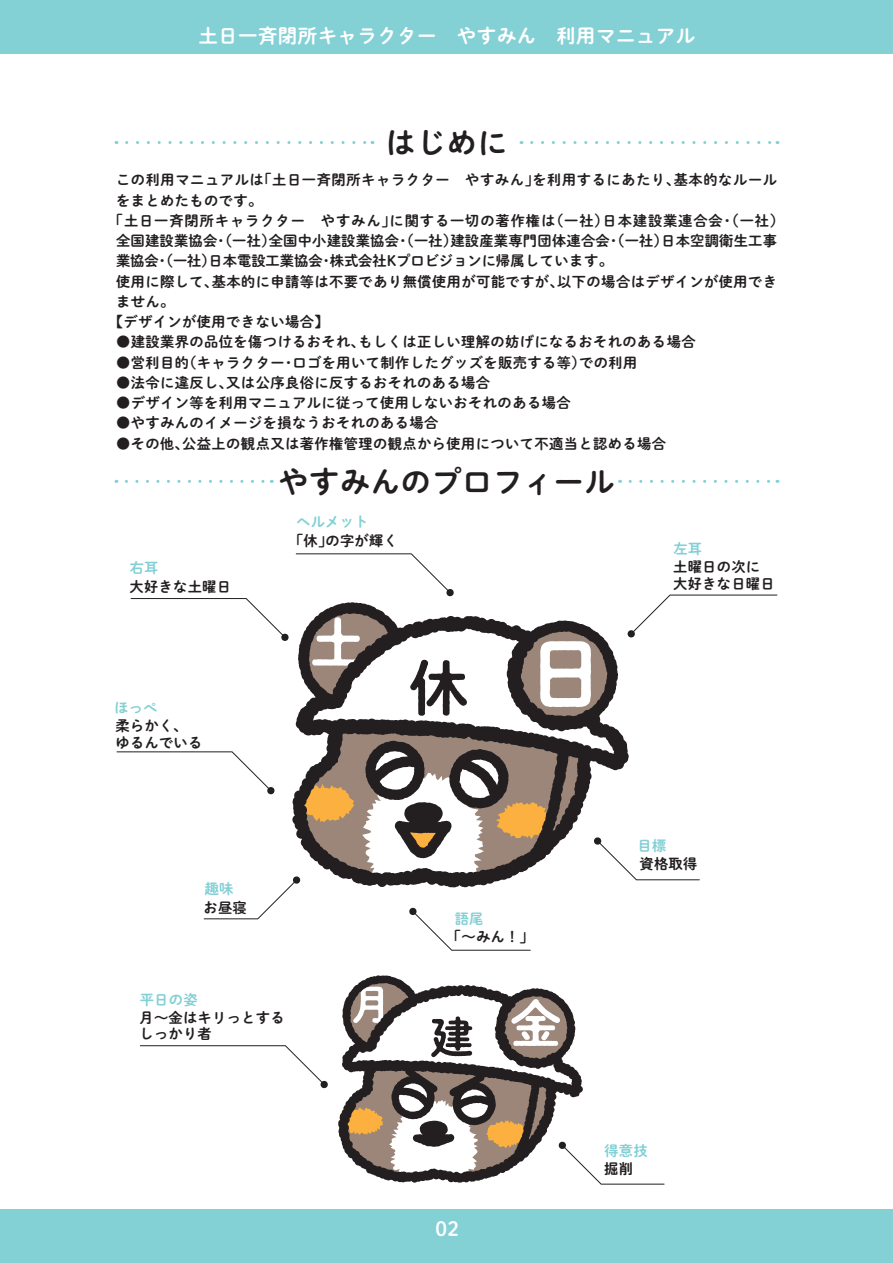
<style>
.page{position:relative;width:893px;height:1263px;background:#fff}
.page>*{position:absolute;margin:0;border:0;box-sizing:border-box;transform-origin:0 0}
.t1{font:30px "P Shuei NM Go Std N B";letter-spacing:.02em;color:#231f20}
.t2{font:19.5px "P Shuei NM Go Std N B";letter-spacing:.02em;color:#fff}
.t3{font:14.25px/16.5px "P Shuei NM Go Std N B";letter-spacing:.03em;color:#231f20}
.t4{font:14.25px "P Shuei NM Go Std N B";letter-spacing:.065em;color:#231f20}
.t5{font:14.25px "P Shuei NM Go Std N B";color:#231f20}
.t6{font:14.25px "P Shuei NM Go Std N B";letter-spacing:.02em;color:#83d0d5}
</style>
<div class="page">
<div style="left:0;top:1210px;width:893px;height:53px;background:#83d0d5"></div>
<div style="left:0;top:0;width:893px;height:53px;background:#83d0d5"></div>
<svg style="left:127px;top:141px;width:246px;height:3px"></svg>
<svg style="left:532px;top:141px;width:246px;height:3px"></svg>
<svg style="left:126px;top:480px;width:146px;height:3px"></svg>
<svg style="left:630px;top:480px;width:148px;height:3px"></svg>
<svg style="left:629px;top:594px;width:149px;height:44px"></svg>
<svg style="left:139px;top:1045px;width:189px;height:43px"></svg>
<svg style="left:629px;top:872px;width:71px;height:9px"></svg>
<svg style="left:409px;top:907px;width:122px;height:44px"></svg>
<svg style="left:130px;top:598px;width:159px;height:43px"></svg>
<svg style="left:116px;top:751px;width:159px;height:44px"></svg>
<svg style="left:203px;top:884px;width:89px;height:36px"></svg>
<svg style="left:295px;top:553px;width:159px;height:44px"></svg>
<svg style="left:292px;top:602px;width:337px;height:285px"></svg>
<svg style="left:540px;top:641px;width:51px;height:66px"></svg>
<svg style="left:338px;top:975px;width:245px;height:208px"></svg>
<h2 class="t2" style="left:198px;top:21px;width:498px">土日一斉閉所キャラクター　やすみん　利用マニュアル</h2>
<h1 class="t1" style="left:386px;top:120px;width:123px">はじめに</h1>
<p class="t3" style="left:116px;top:171px;width:663px">この利用マニュアルは「土日一斉閉所キャラクター　やすみん」を利用するにあたり、基本的なルール</p>
<p class="t3" style="left:116px;top:192px;width:148px">をまとめたものです。</p>
<p class="t4" style="left:109px;top:210px;width:677px">「土日一斉閉所キャラクター　やすみん」に関する一切の著作権は（一社）日本建設業連合会・（一社）</p>
<p class="t3" style="left:116px;top:232px;width:662px">全国建設業協会・（一社）全国中小建設業協会・（一社）建設産業専門団体連合会・（一社）日本空調衛生工事</p>
<p class="t5" style="left:116px;top:250px;width:498px">業協会・（一社）日本電設工業協会・株式会社Kプロビジョンに帰属しています。</p>
<p class="t3" style="left:116px;top:273px;width:663px">使用に際して、基本的に申請等は不要であり無償使用が可能ですが、以下の場合はデザインが使用でき</p>
<p class="t3" style="left:116px;top:293px;width:60px">ません。</p>
<p class="t3" style="left:109px;top:313px;width:221px">【デザインが使用できない場合】</p>
<p class="t3" style="left:116px;top:333px;width:581px">●建設業界の品位を傷つけるおそれ、もしくは正しい理解の妨げになるおそれのある場合</p>
<p class="t3" style="left:116px;top:354px;width:523px">●営利目的（キャラクター・ロゴを用いて制作したグッズを販売する等）での利用</p>
<p class="t3" style="left:116px;top:374px;width:376px">●法令に違反し、又は公序良俗に反するおそれのある場合</p>
<p class="t3" style="left:116px;top:394px;width:456px">●デザイン等を利用マニュアルに従って使用しないおそれのある場合</p>
<p class="t3" style="left:116px;top:414px;width:324px">●やすみんのイメージを損なうおそれのある場合</p>
<p class="t3" style="left:116px;top:435px;width:552px">●その他、公益上の観点又は著作権管理の観点から使用について不適当と認める場合</p>
<h1 class="t1" style="left:278px;top:459px;width:338px">やすみんのプロフィール</h1>
<p class="t6" style="left:296px;top:511px;width:74px">ヘルメット</p>
<p class="t3" style="left:289px;top:532px;width:110px">「休」の字が輝く</p>
<p class="t6" style="left:673px;top:538px;width:30px">左耳</p>
<p class="t3" style="left:673px;top:558px;width:88px">土曜日の次に</p>
<p class="t6" style="left:130px;top:557px;width:30px">右耳</p>
<p class="t3" style="left:130px;top:577px;width:103px">大好きな土曜日</p>
<p class="t3" style="left:673px;top:574px;width:103px">大好きな日曜日</p>
<p class="t6" style="left:114px;top:697px;width:45px">ほっぺ</p>
<p class="t3" style="left:115px;top:717px;width:88px">柔らかく、ゆるんでいる</p>
<p class="t6" style="left:205px;top:878px;width:30px">趣味</p>
<p class="t3" style="left:203px;top:899px;width:45px">お昼寝</p>
<p class="t6" style="left:140px;top:989px;width:59px">平日の姿</p>
<p class="t3" style="left:139px;top:1009px;width:147px">月～金はキリっとするしっかり者</p>
<p class="t6" style="left:455px;top:908px;width:30px">語尾</p>
<p class="t3" style="left:447px;top:928px;width:88px">「～みん！」</p>
<p class="t6" style="left:637px;top:835px;width:30px">目標</p>
<p class="t3" style="left:640px;top:855px;width:59px">資格取得</p>
<h2 class="t2" style="left:435px;top:1214px;width:25px">02</h2>
<p class="t6" style="left:604px;top:1140px;width:45px">得意技</p>
<p class="t3" style="left:604px;top:1159px;width:30px">掘削</p>
</div>
